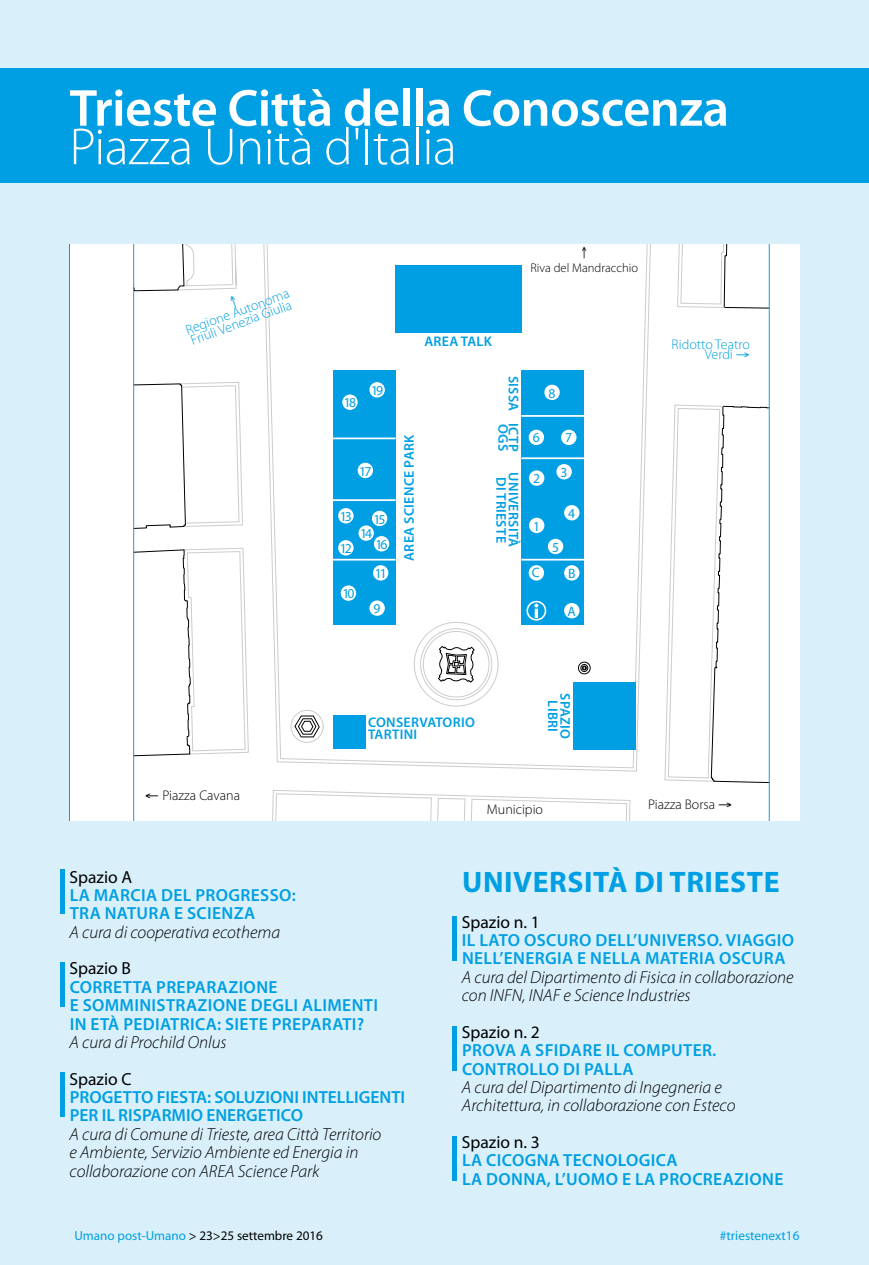
<style>
.page{position:relative;width:869px;height:1265px;background:#fff}
.page>*{position:absolute;margin:0;border:0;box-sizing:border-box;transform-origin:0 0}
.t1{font:600 52.5px "Myriad Pro";letter-spacing:-.01em;color:#fff}
.t2{font:300 52.5px "Myriad Pro";letter-spacing:-.01em;color:#fff}
.t3{font:700 29.75px "Myriad Pro";letter-spacing:.02em;color:#009fe3}
.t4{font:600 17.5px/18.4px "Myriad Pro";color:#009fe3}
.t5{font:italic 300 17.5px/18.4px "Myriad Pro";color:#000}
.t6{font:17.5px "Myriad Pro";color:#000}
.t7{font:600 14px/12.2px "Myriad Pro";letter-spacing:.02em;color:#009fe3;text-align:center}
.t8{font:300 14px/10.5px "Myriad Pro";color:#009fe3;text-align:right}
.t9{font:300 14px "Myriad Pro";color:#000}
.t10{font:13.65px/25.4px "Myriad Pro";letter-spacing:-.14em;color:#009fe3}
.t11{font:13.3px "Myriad Pro";color:#009fe3}
.t12{font:13.12px "Myriad Pro";color:#000}
.t13{font:300 12.6px "Myriad Pro";color:#000}
.s1{color:#009fe3}
</style>
<div class="page">
<div style="left:0;top:0;width:868px;height:1265px;background:#d9f0fa"></div>
<div style="left:0;top:68px;width:868px;height:114px;background:#009fe3"></div>
<div style="left:69px;top:244px;width:730px;height:576px;background:#fff"></div>
<svg style="left:266px;top:374px;width:382px;height:386px"></svg>
<svg style="left:290px;top:710px;width:34px;height:33px"></svg>
<svg style="left:577px;top:661px;width:13px;height:14px"></svg>
<svg style="left:677px;top:244px;width:91px;height:65px"></svg>
<svg style="left:272px;top:790px;width:358px;height:30px"></svg>
<svg style="left:276px;top:758px;width:361px;height:14px"></svg>
<svg style="left:134px;top:381px;width:109px;height:148px"></svg>
<svg style="left:134px;top:547px;width:115px;height:209px"></svg>
<svg style="left:664px;top:404px;width:104px;height:379px"></svg>
<svg style="left:413px;top:622px;width:85px;height:85px"></svg>
<hr style="left:133px;top:244px;width:1px;height:576px;background:#1b9dd9">
<hr style="left:768px;top:244px;width:1px;height:576px;background:#1b9dd9">
<div style="left:521px;top:371px;width:63px;height:254px;background:#009fe3"></div>
<div style="left:332px;top:371px;width:63px;height:254px;background:#009fe3"></div>
<div style="left:573px;top:683px;width:63px;height:67px;background:#009fe3"></div>
<div style="left:332px;top:715px;width:33px;height:33px;background:#009fe3"></div>
<hr style="left:521px;top:415px;width:63px;height:2px;background:#fff">
<hr style="left:521px;top:457px;width:63px;height:2px;background:#fff">
<hr style="left:521px;top:559px;width:63px;height:2px;background:#fff">
<hr style="left:332px;top:559px;width:63px;height:2px;background:#fff">
<hr style="left:332px;top:499px;width:63px;height:2px;background:#fff">
<hr style="left:332px;top:438px;width:63px;height:1px;background:#fff">
<svg style="left:340px;top:585px;width:17px;height:16px"></svg>
<svg style="left:369px;top:600px;width:16px;height:16px"></svg>
<svg style="left:529px;top:518px;width:15px;height:15px"></svg>
<svg style="left:564px;top:505px;width:15px;height:15px"></svg>
<svg style="left:547px;top:539px;width:16px;height:15px"></svg>
<svg style="left:556px;top:464px;width:15px;height:15px"></svg>
<svg style="left:529px;top:470px;width:15px;height:16px"></svg>
<svg style="left:373px;top:565px;width:15px;height:16px"></svg>
<svg style="left:338px;top:508px;width:51px;height:51px"></svg>
<svg style="left:357px;top:463px;width:16px;height:15px"></svg>
<svg style="left:342px;top:394px;width:15px;height:16px"></svg>
<svg style="left:369px;top:382px;width:16px;height:16px"></svg>
<svg style="left:526px;top:601px;width:20px;height:20px"></svg>
<svg style="left:564px;top:603px;width:15px;height:15px"></svg>
<svg style="left:564px;top:565px;width:15px;height:16px"></svg>
<svg style="left:528px;top:565px;width:16px;height:16px"></svg>
<svg style="left:528px;top:430px;width:16px;height:15px"></svg>
<svg style="left:561px;top:430px;width:15px;height:15px"></svg>
<svg style="left:544px;top:385px;width:15px;height:15px"></svg>
<div style="left:60px;top:869px;width:5px;height:45px;background:#009fe3"></div>
<div style="left:60px;top:962px;width:5px;height:45px;background:#009fe3"></div>
<div style="left:60px;top:1072px;width:5px;height:45px;background:#009fe3"></div>
<div style="left:452px;top:916px;width:5px;height:45px;background:#009fe3"></div>
<div style="left:452px;top:1026px;width:5px;height:45px;background:#009fe3"></div>
<div style="left:452px;top:1136px;width:5px;height:45px;background:#009fe3"></div>
<svg style="left:133px;top:182px;width:528px;height:192px"></svg>
<h1 class="t1" style="left:69px;top:75px;width:661px">TRIESTE CITTÀ DELLA CONOSCENZA</h1>
<h1 class="t2" style="left:69px;top:115px;width:388px">Piazza Unità d'Italia</h1>
<p class="t8" style="left:184px;top:325px;width:112px;line-height:11.4px;text-align:left;rotate:-20deg">Regione Autonoma<br>Friuli Venezia Giulia</p>
<p class="t9" style="left:145px;top:787px;width:96px">← Piazza Cavana</p>
<p class="t13" style="left:530px;top:260px;width:109px">Riva del Mandracchio</p>
<p class="t7" style="left:424px;top:335px;width:69px">AREA TALK</p>
<p class="t8" style="left:671px;top:339px;width:80px">Ridotto Teatro<br>Verdi →</p>
<p class="t10" style="left:344px;top:390px;width:14px">18</p>
<p class="t10" style="left:371px;top:377px;width:14px">19</p>
<p class="t10" style="left:381px;top:380px;width:14px">31</p>
<p class="t7" style="left:520px;top:376px;width:37px;rotate:90deg">SISSA</p>
<p class="t10" style="left:548px;top:380px;width:9px">8</p>
<p class="t10" style="left:359px;top:458px;width:14px">28</p>
<p class="t10" style="left:359px;top:458px;width:14px">17</p>
<p class="t10" style="left:347px;top:499px;width:37px">26 27</p>
<p class="t10" style="left:339px;top:503px;width:14px">13</p>
<p class="t10" style="left:373px;top:506px;width:16px">15<br>16</p>
<p class="t10" style="left:360px;top:521px;width:14px">14</p>
<p class="t10" style="left:339px;top:535px;width:14px">12</p>
<p class="t10" style="left:347px;top:539px;width:37px">24 23</p>
<p class="t7" style="left:402px;top:561px;width:126px;rotate:-90deg">AREASCIENCEPARK</p>
<p class="t7" style="left:509px;top:424px;width:29px;rotate:90deg">OGS</p>
<p class="t7" style="left:520px;top:423px;width:30px;rotate:90deg">ICTP</p>
<p class="t7" style="left:507px;top:477px;width:67px;rotate:90deg">DI TRIESTE</p>
<p class="t7" style="left:520px;top:472px;width:75px;rotate:90deg">UNIVERSITÀ</p>
<p class="t10" style="left:532px;top:425px;width:9px">6</p>
<p class="t10" style="left:565px;top:425px;width:9px">7</p>
<p class="t10" style="left:533px;top:466px;width:9px">2</p>
<p class="t10" style="left:533px;top:513px;width:9px">1</p>
<p class="t10" style="left:560px;top:459px;width:9px">3</p>
<p class="t10" style="left:552px;top:534px;width:9px">5</p>
<p class="t10" style="left:568px;top:500px;width:9px">4</p>
<p class="t10" style="left:374px;top:561px;width:14px">11</p>
<p class="t10" style="left:374px;top:565px;width:14px">22</p>
<p class="t10" style="left:531px;top:560px;width:9px">C</p>
<p class="t10" style="left:568px;top:561px;width:9px">B</p>
<p class="t10" style="left:342px;top:581px;width:14px">10</p>
<p class="t10" style="left:373px;top:596px;width:9px">9</p>
<p class="t10" style="left:378px;top:599px;width:14px">20</p>
<p class="t10" style="left:567px;top:598px;width:10px">A</p>
<p class="t7" style="left:368px;top:715px;width:108px;text-align:left">CONSERVATORIO<br>TARTINI</p>
<p class="t7" style="left:571px;top:693px;width:47px;rotate:90deg">SPAZIO<br>LIBRI</p>
<p class="t9" style="left:486px;top:801px;width:58px">Municipio</p>
<p class="t9" style="left:647px;top:796px;width:85px">Piazza Borsa →</p>
<p class="t6" style="left:69px;top:866px;width:64px">Spazio A</p>
<p class="t4" style="left:70px;top:885px;width:36px">LA MARCIA</p>
<p class="t4" style="left:161px;top:885px;width:11px">DEL</p>
<p class="t4" style="left:195px;top:885px;width:12px">PROGRESSO</p>
<p class="t4" style="left:291px;top:885px;width:6px">:</p>
<p class="t4" style="left:70px;top:904px;width:12px">TRA</p>
<p class="t4" style="left:105px;top:904px;width:12px">NATURA</p>
<p class="t4" style="left:174px;top:904px;width:24px">E SCIENZA</p>
<p class="t5" style="left:69px;top:922px;width:212px">A cura di cooperativa ecothema</p>
<p class="t6" style="left:69px;top:958px;width:63px">Spazio B</p>
<p class="t4" style="left:70px;top:977px;width:22px">CORRETTA</p>
<p class="t4" style="left:156px;top:977px;width:11px">PREPARAZIONE</p>
<p class="t4" style="left:70px;top:996px;width:25px">E SOMMINISTRAZIONE</p>
<p class="t4" style="left:250px;top:996px;width:10px">DEGLI</p>
<p class="t4" style="left:302px;top:996px;width:11px">ALIMENTI</p>
<p class="t4" style="left:70px;top:1014px;width:31px">IN ETÀ</p>
<p class="t4" style="left:123px;top:1014px;width:11px">PEDIATRICA</p>
<p class="t4" style="left:217px;top:1014px;width:18px">: SIETE</p>
<p class="t4" style="left:271px;top:1014px;width:11px">PREPARATI</p>
<p class="t4" style="left:356px;top:1014px;width:9px">?</p>
<p class="t5" style="left:69px;top:1033px;width:158px">A cura di Prochild Onlus</p>
<p class="t6" style="left:69px;top:1068px;width:64px">Spazio C</p>
<p class="t4" style="left:70px;top:1087px;width:22px">PROGETTO</p>
<p class="t4" style="left:70px;top:1087px;width:337px;text-indent:87px">FIESTA: SOLUZIONI INTELLIGENTI<br>PER IL RISPARMIO ENERGETICO</p>
<p class="t5" style="left:69px;top:1125px;width:313px">A cura di Comune di Trieste, area Città Territorio e Ambiente, Servizio Ambiente ed Energia in collaborazione con AREA Science Park</p>
<h2 class="t3" style="left:462px;top:862px;width:319px">UNIVERSITà DI TRIESTE</h2>
<p class="t6" style="left:461px;top:911px;width:79px">Spazio n. 1</p>
<p class="t4" style="left:462px;top:930px;width:29px">IL LATO</p>
<p class="t4" style="left:524px;top:930px;width:13px">OSCURO</p>
<p class="t4" style="left:595px;top:930px;width:11px">DELL</p>
<p class="t4" style="left:633px;top:930px;width:16px">’UNIVERSO</p>
<p class="t4" style="left:718px;top:930px;width:29px">. VIAGGIO</p>
<p class="t4" style="left:462px;top:949px;width:11px">NELL</p>
<p class="t4" style="left:499px;top:949px;width:15px">’ENERGIA</p>
<p class="t4" style="left:577px;top:949px;width:24px">E NELLA</p>
<p class="t4" style="left:644px;top:949px;width:11px">MATERIA</p>
<p class="t4" style="left:718px;top:949px;width:12px">OSCURA</p>
<p class="t5" style="left:461px;top:967px;width:333px">A cura del Dipartimento di Fisica in collaborazione con INFN, INAF e Science Industries</p>
<p class="t6" style="left:461px;top:1021px;width:79px">Spazio n. 2</p>
<p class="t4" style="left:462px;top:1041px;width:22px">PROVA</p>
<p class="t4" style="left:520px;top:1041px;width:26px">A SFIDARE</p>
<p class="t4" style="left:605px;top:1041px;width:30px">IL COMPUTER</p>
<p class="t4" style="left:712px;top:1041px;width:6px">.</p>
<p class="t4" style="left:462px;top:1059px;width:22px">CONTROLLO</p>
<p class="t4" style="left:563px;top:1059px;width:32px">DI PALLA</p>
<p class="t5" style="left:461px;top:1078px;width:275px">A cura del Dipartimento di Ingegneria e<br>Architettura, in collaborazione con Esteco</p>
<p class="t6" style="left:461px;top:1131px;width:79px">Spazio n. 3</p>
<p class="t4" style="left:462px;top:1151px;width:36px">LA CICOGNA</p>
<p class="t4" style="left:563px;top:1151px;width:12px">TECNOLOGICA</p>
<p class="t4" style="left:462px;top:1169px;width:37px">LA DONNA</p>
<p class="t4" style="left:546px;top:1169px;width:33px">, L’UOMO</p>
<p class="t4" style="left:621px;top:1169px;width:49px">ELA PROCREAZIONE</p>
<p class="t12" style="left:74px;top:1228px;width:250px"><span class="s1">Umano post-Umano</span> &gt; 23&gt;25 settembre 2016</p>
<p class="t11" style="left:719px;top:1227px;width:81px">#triestenext16</p>
</div>
